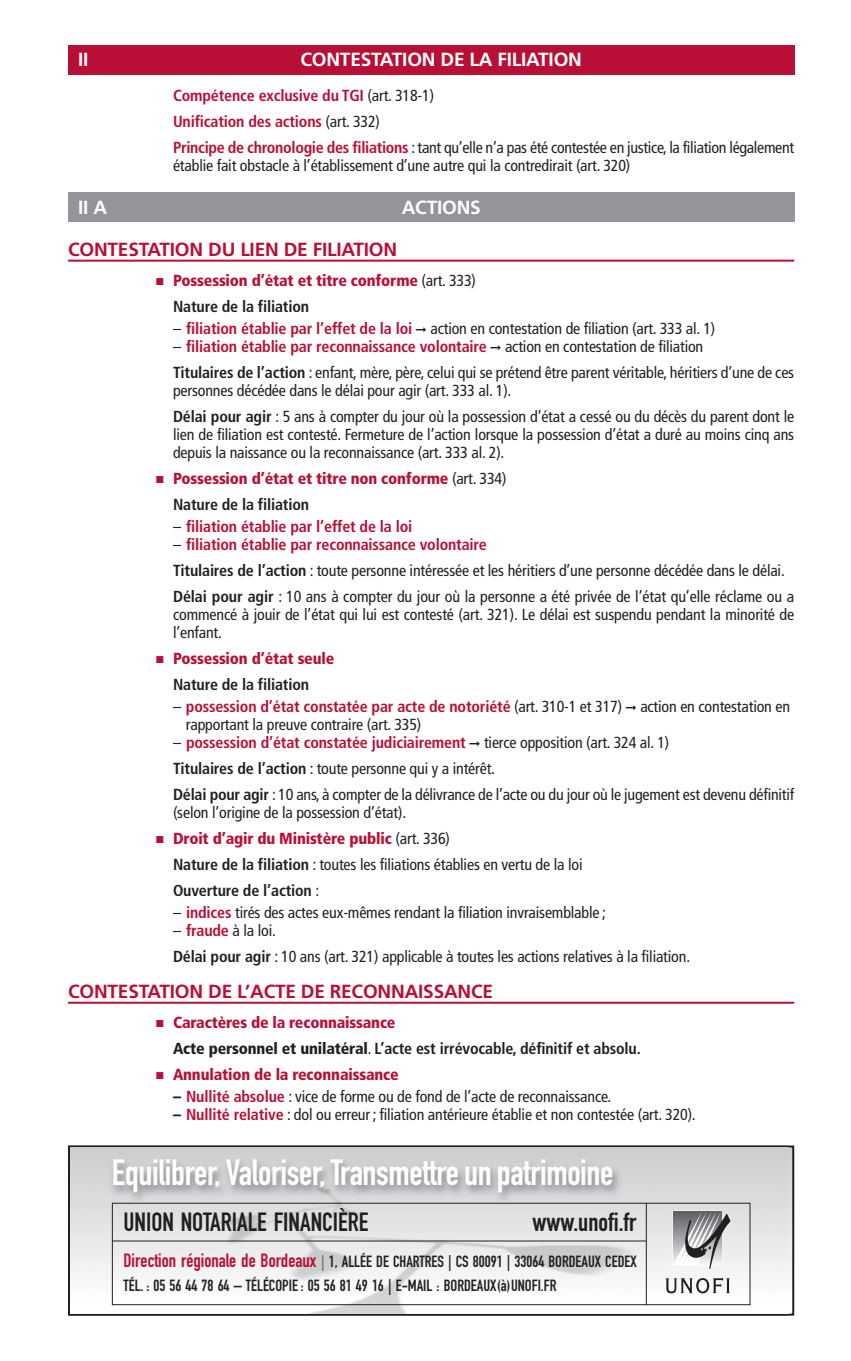
<style>
.page{position:relative;width:851px;height:1361px;background:#fff}
.page>*{position:absolute;margin:0;border:0;box-sizing:border-box;transform-origin:0 0}
.t1{font:36px "DIN Engschrift";letter-spacing:-.01em;color:#fff}
.t2{font:26px "DIN Engschrift";color:#231f20}
.t3{font:700 19px "Frutiger";letter-spacing:-.01em;color:#b90f36}
.t4{font:700 19px "Frutiger";letter-spacing:-.01em;color:#fff}
.t5{font:condensed 16px/26px "Frutiger";letter-spacing:-.01em;color:#231f20}
.t6{font:900 condensed 16px/26px "Frutiger";letter-spacing:-.01em;color:#b90f36}
.t7{font:16px/24px "DIN Engschrift";color:#231f20}
.t8{font:700 condensed 16px/26px "Frutiger";letter-spacing:-.01em;color:#231f20}
.t9{font:700 condensed 16px "Frutiger";letter-spacing:-.01em;color:#b90f36}
.s1{font-weight:700;color:#b90f36}
.s2{font-weight:400;color:#231f20}
.s3{font-weight:700;color:#231f20}
.s4{font-family:"MS Gothic";font-stretch:normal;font-size:12px}
.s5{font-weight:700}
.s6{color:#b90f36}
.s7{font-weight:900;color:#b90f36}
.s8{font-weight:900}
.s9{font-weight:400}
.s10{font-size:19px;color:#b90f36}
.s11{color:#6c6d70}
</style>
<div class="page">
<div style="left:68px;top:193px;width:726px;height:29px;background:#939598"></div>
<hr style="left:68px;top:260px;width:726px;height:2px;background:#b90f36">
<hr style="left:68px;top:1001px;width:726px;height:2px;background:#b90f36">
<div style="left:68px;top:45px;width:726px;height:30px;background:#b90f36"></div>
<img style="left:68px;top:1315px;width:720px;height:1px">
<img style="left:70px;top:1147px;width:718px;height:166px">
<div style="left:112px;top:1203px;width:638px;height:102px;border:1px solid #231f20"></div>
<svg style="left:665px;top:1210px;width:66px;height:83px"></svg>
<hr style="left:112px;top:1240px;width:534px;height:1px;background:#231f20">
<hr style="left:646px;top:1203px;width:1px;height:102px;background:#231f20">
<p class="t4" style="left:78px;top:49px;width:12px">II</p>
<p class="t4" style="left:300px;top:49px;width:283px">CONTESTATION DE LA FILIATION</p>
<p class="t5" style="left:173px;top:83px;width:622px"><span class="s1">Compétence exclusive du TGI</span> (art. 318-1)<br><span class="s1">Unification des actions</span> (art. 332)<br><span class="s1">Principe de chronologie des filiations</span> : tant qu’elle n’a pas été contestée en justice, la filiation légalement</p>
<p class="t5" style="left:173px;top:153px;width:459px">établie fait obstacle à l’établissement d’une autre qui la contredirait (art. 320)</p>
<p class="t4" style="left:78px;top:196px;width:30px">II A</p>
<p class="t4" style="left:401px;top:196px;width:81px">ACTIONS</p>
<p class="t3" style="left:68px;top:238px;width:330px">CONTESTATION DU LIEN DE FILIATION</p>
<p class="t6" style="left:173px;top:268px;width:304px;text-indent:-17px">■ Possession d’état et titre conforme <span class="s2">(art. 333)<br></span><span class="s3">Nature de la filiation</span></p>
<p class="t5" style="left:173px;top:316px;width:543px">– <span class="s1">filiation établie par l’effet de la loi</span> <span class="s4">➞</span> action en contestation de filiation (art. 333 al. 1)</p>
<p class="t5" style="left:173px;top:334px;width:622px">– <span class="s1">filiation établie par reconnaissance volontaire</span> <span class="s4">➞</span> action en contestation de filiation<br><span class="s5">Titulaires de l’action</span> : enfant, mère, père, celui qui se prétend être parent véritable, héritiers d’une de ces</p>
<p class="t5" style="left:173px;top:378px;width:622px">personnes décédée dans le délai pour agir (art. 333 al. 1).<br><span class="s5">Délai pour agir</span> : 5 ans à compter du jour où la possession d’état a cessé ou du décès du parent dont le</p>
<p class="t5" style="left:173px;top:426px;width:622px;line-height:18px">lien de filiation est contesté. Fermeture de l’action lorsque la possession d’état a duré au moins cinq ans depuis la naissance ou la reconnaissance (art. 333 al. 2).</p>
<p class="t6" style="left:173px;top:466px;width:335px;text-indent:-17px">■ Possession d’état et titre non conforme <span class="s2">(art. 334)<br></span><span class="s3">Nature de la filiation</span></p>
<p class="t9" style="left:173px;top:517px;width:241px"><span class="s2">–</span> filiation établie par l’effet de la loi</p>
<p class="t5" style="left:173px;top:532px;width:622px">– <span class="s1">filiation établie par reconnaissance volontaire<br></span><span class="s5">Titulaires de l’action</span> : toute personne intéressée et les héritiers d’une personne décédée dans le délai.<br><span class="s5">Délai pour agir</span> : 10 ans à compter du jour où la personne a été privée de l’état qu’elle réclame ou a</p>
<p class="t5" style="left:173px;top:606px;width:622px;line-height:18px">commencé à jouir de l’état qui lui est contesté (art. 321). Le délai est suspendu pendant la minorité de l’enfant.</p>
<p class="t6" style="left:156px;top:646px;width:180px;text-align:center">■ Possession d’état seule<br><span class="s3">Nature de la filiation</span></p>
<p class="t5" style="left:186px;top:698px;width:605px;line-height:18px;text-indent:-13px">– <span class="s1">possession d’état constatée par acte de notoriété</span> (art. 310-1 et 317) <span class="s4">➞</span> action en contestation en rapportant la preuve contraire (art. 335)</p>
<p class="t5" style="left:173px;top:730px;width:622px">– <span class="s1">possession d’état constatée judiciairement</span> <span class="s4">➞</span> tierce opposition (art. 324 al. 1)<br><span class="s5">Titulaires de l’action</span> : toute personne qui y a intérêt.<br><span class="s5">Délai pour agir</span> : 10 ans, à compter de la délivrance de l’acte ou du jour où le jugement est devenu définitif</p>
<p class="t5" style="left:173px;top:800px;width:235px">(selon l’origine de la possession d’état).</p>
<p class="t5" style="left:173px;top:826px;width:411px;text-indent:-17px"><span class="s6">■</span> <span class="s7">Droit d’agir du Ministère public</span> (art. 336)<br><span class="s5">Nature de la filiation</span> : toutes les filiations établies en vertu de la loi<br><span class="s5">Ouverture de l’action</span> :</p>
<p class="t5" style="left:173px;top:900px;width:434px">– <span class="s1">indices</span> tirés des actes eux-mêmes rendant la filiation invraisemblable ;</p>
<p class="t5" style="left:173px;top:918px;width:518px">– <span class="s1">fraude</span> à la loi.<br><span class="s5">Délai pour agir</span> : 10 ans (art. 321) applicable à toutes les actions relatives à la filiation.</p>
<p class="t3" style="left:68px;top:980px;width:426px">CONTESTATION DE L’ACTE DE RECONNAISSANCE</p>
<p class="t8" style="left:173px;top:1009px;width:469px;text-indent:-17px"><span class="s6">■</span> <span class="s7">Caractères de la reconnaissance<br></span><span class="s8">Acte personnel et unilatéral</span><span class="s9">.</span> L’acte est irrévocable, définitif et absolu.</p>
<p class="t6" style="left:156px;top:1061px;width:244px">■ Annulation de la reconnaissance</p>
<p class="t5" style="left:173px;top:1084px;width:440px"><span class="s8">–</span> <span class="s1">Nullité absolue</span> : vice de forme ou de fond de l’acte de reconnaissance.</p>
<p class="t5" style="left:173px;top:1102px;width:524px"><span class="s8">–</span> <span class="s1">Nullité relative</span> : dol ou erreur ; filiation antérieure établie et non contestée (art. 320).</p>
<h1 class="t1" style="left:112px;top:1151px;width:503px">Equilibrer, Valoriser, Transmettre un patrimoine</h1>
<h2 class="t2" style="left:123px;top:1207px;width:246px">UNION NOTARIALE FINANCIÈRE</h2>
<h2 class="t2" style="left:532px;top:1207px;width:105px">www.unofi.fr</h2>
<p class="t7" style="left:123px;top:1249px;width:514px"><span class="s10">Direction régionale de Bordeaux</span> <span class="s11">|</span> 1, ALLÉE DE CHARTRES | CS 80091 | 33064 BORDEAUX CEDEX<br>TÉL. : 05 56 44 78 64 – TÉLÉCOPIE : 05 56 81 49 16 | E-MAIL : BORDEAUX(à)UNOFI.FR</p>
</div>
